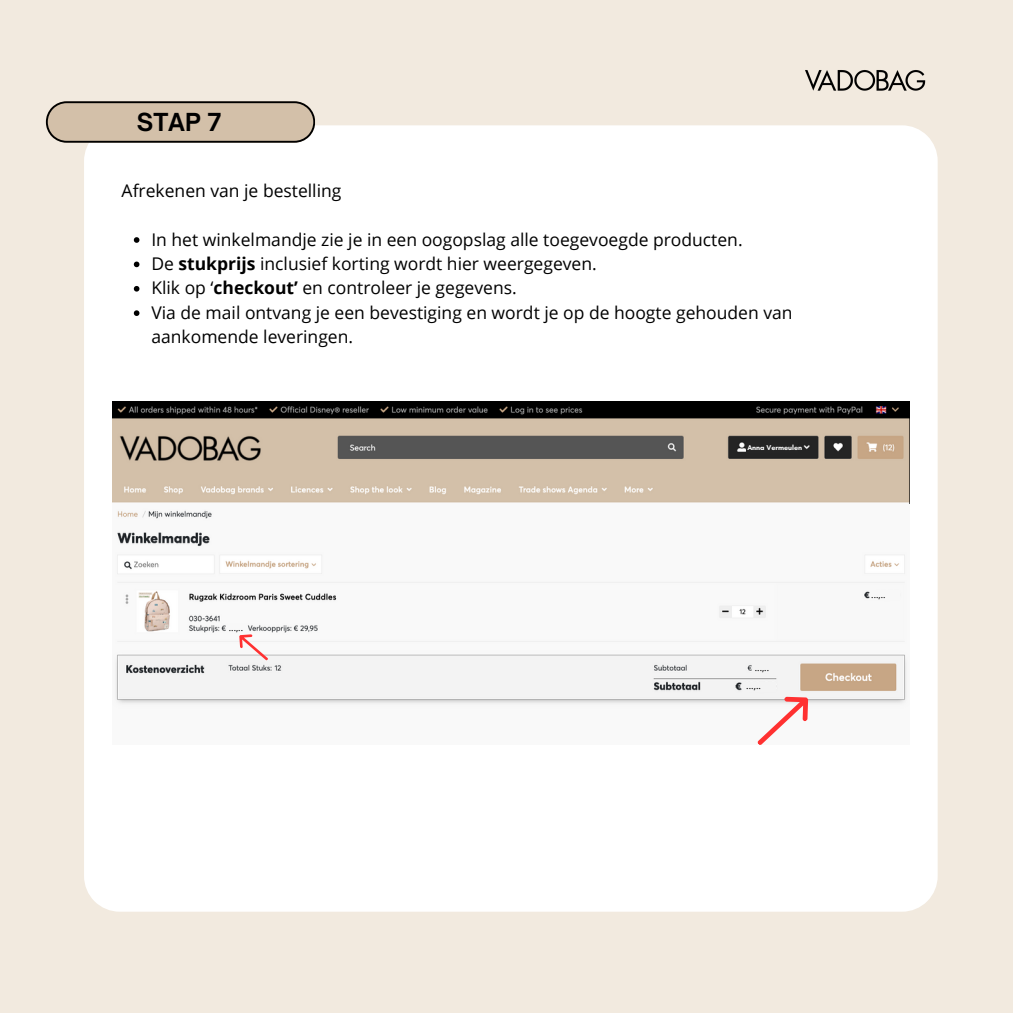
<style>
.page{position:relative;width:1013px;height:1013px;background:#fff}
.page>*{position:absolute;margin:0;border:0;box-sizing:border-box;transform-origin:0 0}
.t1{font:700 23.75px "Open Sauce One";color:#000}
.t2{font:17.5px/24.4px "Open Sans";color:#000}
.t3{font:9.38px "Open Sans";color:#000}
.t4{font:9px "Open Sans";color:#000}
.t5{font:700 7.12px "Glacial Indifference";color:#fff}
.s1{font-weight:700}
</style>
<div class="page">
<div style="left:0;top:0;width:1012px;height:1012px;background:#f2eadf"></div>
<div style="left:84px;top:125px;width:853px;height:786px;background:#fff"></div>
<svg style="left:46px;top:101px;width:269px;height:42px;background:#bfaf9a"></svg>
<img style="left:805px;top:70px;width:121px;height:21px">
<img style="left:113px;top:401px;width:796px;height:103px">
<img style="left:113px;top:504px;width:796px;height:240px">
<div style="left:746px;top:440px;width:52px;height:13px;background:#252525"></div>
<svg style="left:747px;top:686px;width:71px;height:69px;background:#f6e1e0"></svg>
<svg style="left:134px;top:237px;width:5px;height:6px"></svg>
<svg style="left:134px;top:261px;width:5px;height:6px"></svg>
<svg style="left:134px;top:286px;width:5px;height:5px"></svg>
<svg style="left:134px;top:310px;width:5px;height:6px"></svg>
<div style="left:870px;top:590px;width:29px;height:10px;background:#f8f8f8"></div>
<div style="left:753px;top:663px;width:30px;height:9px;background:#f3f3f3"></div>
<div style="left:743px;top:681px;width:32px;height:10px;background:#f3f3f3"></div>
<div style="left:228px;top:624px;width:19px;height:9px;background:#f8f8f8"></div>
<svg style="left:234px;top:629px;width:39px;height:37px"></svg>
<p class="t1" style="left:137px;top:107px;width:86px">STAP 7</p>
<p class="t2" style="left:122px;top:178px;width:221px">Afrekenen van je bestelling</p>
<p class="t2" style="left:151px;top:227px;width:593px">In het winkelmandje zie je in een oogopslag alle toegevoegde producten.</p>
<p class="t2" style="left:151px;top:251px;width:447px">De <span class="s1">stukprijs</span> inclusief korting wordt hier weergegeven.</p>
<p class="t2" style="left:151px;top:275px;width:367px">Klik op ‘<span class="s1">checkout’</span> en controleer je gegevens.</p>
<p class="t2" style="left:151px;top:300px;width:642px">Via de mail ontvang je een bevestiging en wordt je op de hoogte gehouden van aankomende leveringen.</p>
<p class="t4" style="left:229px;top:621px;width:16px">...,..</p>
<p class="t5" style="left:747px;top:443px;width:56px">Anna Vermeulen</p>
<p class="t4" style="left:754px;top:661px;width:16px">...,..</p>
<p class="t3" style="left:746px;top:679px;width:16px">...,..</p>
<p class="t4" style="left:871px;top:588px;width:16px">...,..</p>
</div>
